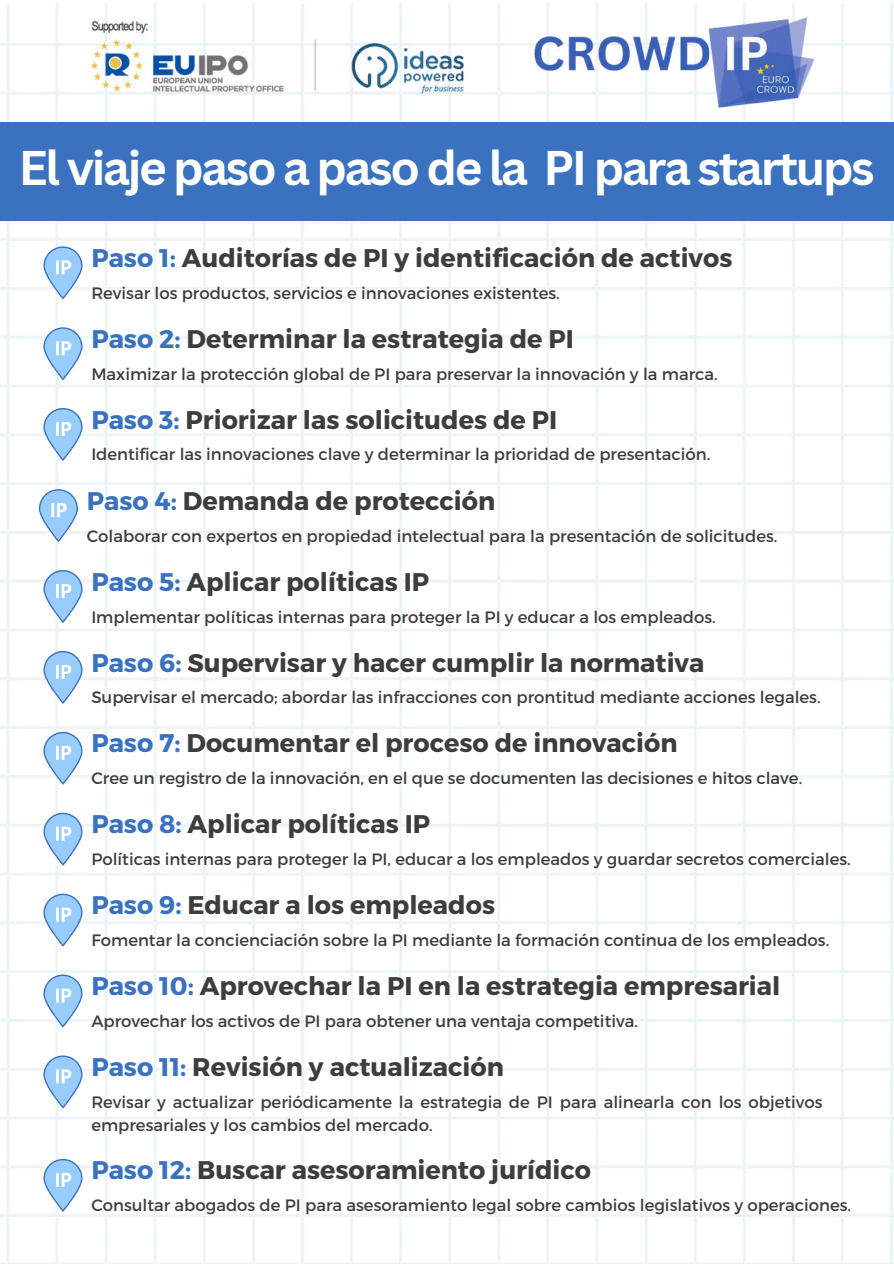
<style>
.page{position:relative;width:894px;height:1264px;background:#fff}
.page>*{position:absolute;margin:0;border:0;box-sizing:border-box;transform-origin:0 0}
.t1{font:700 47.4px "Canva Sans";letter-spacing:-.05em;color:#fff}
.t2{font:700 25.5px "Montserrat";color:#3d3d3d}
.t3{font:16.5px/22.5px "Montserrat";color:#3d3d3d}
.s1{color:#3a72bf}
</style>
<div class="page">
<img style="left:0;top:3px;width:893px;height:1260px">
<img style="left:514px;top:3px;width:334px;height:119px">
<img style="left:72px;top:3px;width:405px;height:119px">
<div style="left:0;top:122px;width:893px;height:99px;background:#3a72bf"></div>
<svg style="left:43px;top:246px;width:39px;height:53px"></svg>
<svg style="left:43px;top:327px;width:39px;height:53px"></svg>
<svg style="left:43px;top:408px;width:39px;height:53px"></svg>
<svg style="left:39px;top:489px;width:39px;height:53px"></svg>
<svg style="left:43px;top:570px;width:39px;height:53px"></svg>
<svg style="left:43px;top:651px;width:39px;height:53px"></svg>
<svg style="left:43px;top:732px;width:39px;height:52px"></svg>
<svg style="left:43px;top:812px;width:39px;height:53px"></svg>
<svg style="left:43px;top:893px;width:39px;height:53px"></svg>
<svg style="left:43px;top:974px;width:39px;height:53px"></svg>
<svg style="left:43px;top:1055px;width:39px;height:53px"></svg>
<svg style="left:43px;top:1158px;width:39px;height:53px"></svg>
<h1 class="t1" style="left:19px;top:135px;width:857px">El viaje paso a paso de la PI para startups</h1>
<h2 class="t2" style="left:91px;top:241px;width:642px"><span class="s1">Paso 1:</span> Auditorías de PI y identificación de activos</h2>
<p class="t3" style="left:91px;top:281px;width:470px">Revisar los productos, servicios e innovaciones existentes.</p>
<h2 class="t2" style="left:91px;top:322px;width:484px"><span class="s1">Paso 2:</span> Determinar la estrategia de PI</h2>
<p class="t3" style="left:91px;top:362px;width:627px">Maximizar la protección global de PI para preservar la innovación y la marca.</p>
<h2 class="t2" style="left:91px;top:403px;width:467px"><span class="s1">Paso 3:</span> Priorizar las solicitudes de PI</h2>
<p class="t3" style="left:91px;top:442px;width:620px">Identificar las innovaciones clave y determinar la prioridad de presentación.</p>
<h2 class="t2" style="left:87px;top:484px;width:410px"><span class="s1">Paso 4:</span> Demanda de protección</h2>
<p class="t3" style="left:87px;top:523px;width:692px">Colaborar con expertos en propiedad intelectual para la presentación de solicitudes.</p>
<h2 class="t2" style="left:91px;top:565px;width:339px"><span class="s1">Paso 5:</span> Aplicar políticas IP</h2>
<p class="t3" style="left:91px;top:604px;width:625px">Implementar políticas internas para proteger la PI y educar a los empleados.</p>
<h2 class="t2" style="left:91px;top:646px;width:614px"><span class="s1">Paso 6:</span> Supervisar y hacer cumplir la normativa</h2>
<p class="t3" style="left:91px;top:685px;width:730px">Supervisar el mercado; abordar las infracciones con prontitud mediante acciones legales.</p>
<h2 class="t2" style="left:91px;top:726px;width:587px"><span class="s1">Paso 7:</span> Documentar el proceso de innovación</h2>
<p class="t3" style="left:91px;top:766px;width:712px">Cree un registro de la innovación, en el que se documenten las decisiones e hitos clave.</p>
<h2 class="t2" style="left:91px;top:807px;width:340px"><span class="s1">Paso 8:</span> Aplicar políticas IP</h2>
<p class="t3" style="left:91px;top:847px;width:760px">Políticas internas para proteger la PI, educar a los empleados y guardar secretos comerciales.</p>
<h2 class="t2" style="left:91px;top:888px;width:405px"><span class="s1">Paso 9:</span> Educar a los empleados</h2>
<p class="t3" style="left:91px;top:928px;width:739px">Fomentar la concienciación sobre la PI mediante la formación continua de los empleados.</p>
<h2 class="t2" style="left:91px;top:969px;width:690px"><span class="s1">Paso 10:</span> Aprovechar la PI en la estrategia empresarial</h2>
<p class="t3" style="left:91px;top:1009px;width:548px">Aprovechar los activos de PI para obtener una ventaja competitiva.</p>
<h2 class="t2" style="left:91px;top:1050px;width:414px"><span class="s1">Paso 11:</span> Revisión y actualización</h2>
<p class="t3" style="left:91px;top:1089px;width:732px">Revisar y actualizar periódicamente la estrategia de PI para alinearla con los objetivos empresariales y los cambios del mercado.</p>
<h2 class="t2" style="left:91px;top:1153px;width:501px"><span class="s1">Paso 12:</span> Buscar asesoramiento jurídico</h2>
<p class="t3" style="left:91px;top:1193px;width:761px">Consultar abogados de PI para asesoramiento legal sobre cambios legislativos y operaciones.</p>
</div>
